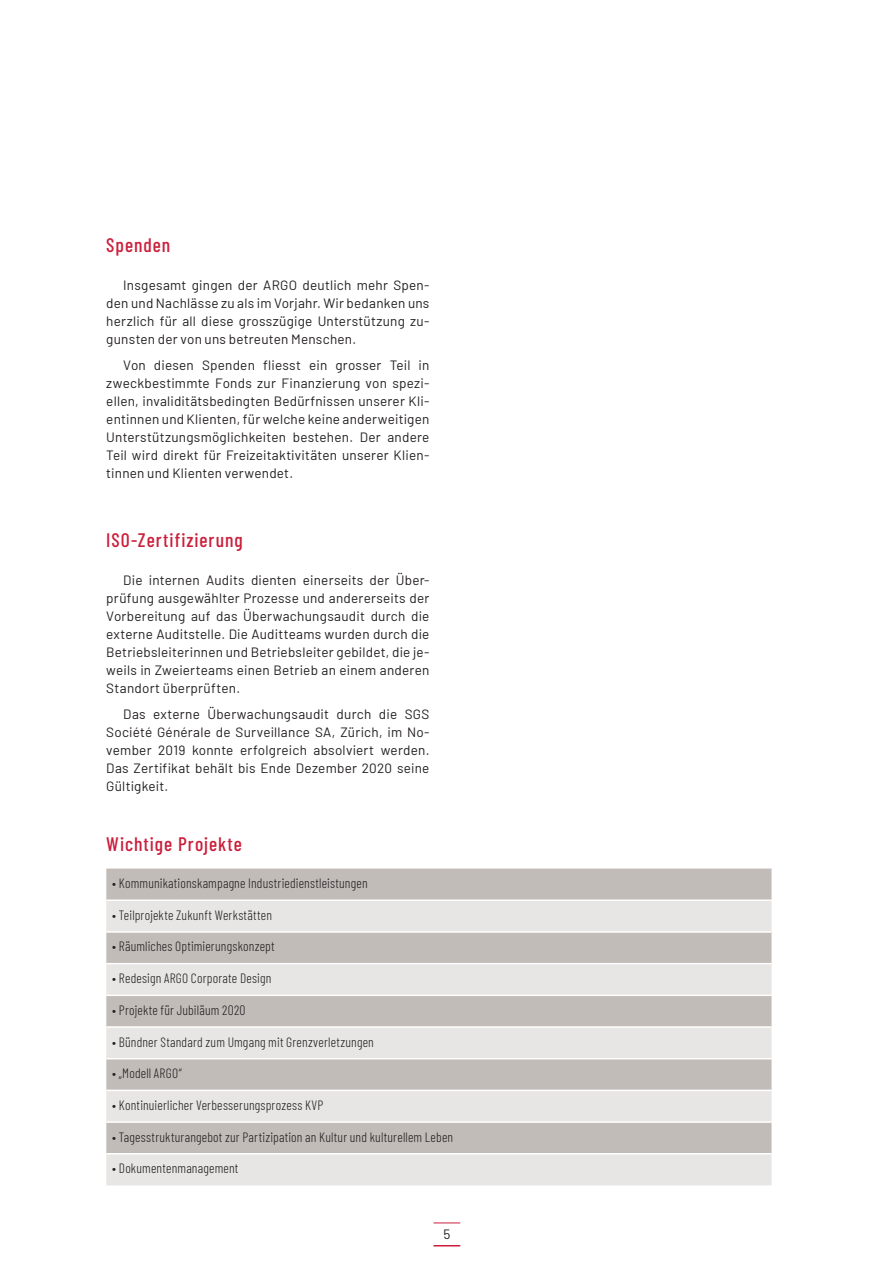
<style>
.page{position:relative;width:893px;height:1263px;background:#fff}
.page>*{position:absolute;margin:0;border:0;box-sizing:border-box;transform-origin:0 0}
.Titel{font:500 19.5px "Barlow Condensed";letter-spacing:.05em;color:#cb1f3c}
.t1{font:13.5px/18px "Barlow";letter-spacing:.015em;color:#231f20;text-align:justify}
.t2{font:300 13.5px "Barlow Condensed";letter-spacing:.015em;color:#231f20}
</style>
<div class="page">
<svg style="left:433px;top:1223px;width:27px;height:1px"></svg>
<svg style="left:433px;top:1245px;width:27px;height:1px"></svg>
<div style="left:106px;top:868px;width:666px;height:31px;background:#c2bcb9"></div>
<svg style="left:106px;top:901px;width:666px;height:284px;background:#d7d3d1"></svg>
<hr style="left:106px;top:931px;width:666px;height:2px;background:#fff">
<hr style="left:106px;top:963px;width:666px;height:1px;background:#fff">
<hr style="left:106px;top:994px;width:666px;height:2px;background:#fff">
<hr style="left:106px;top:1026px;width:666px;height:2px;background:#fff">
<hr style="left:106px;top:1058px;width:666px;height:1px;background:#fff">
<hr style="left:106px;top:1090px;width:666px;height:1px;background:#fff">
<hr style="left:106px;top:1121px;width:666px;height:2px;background:#fff">
<hr style="left:106px;top:1153px;width:666px;height:1px;background:#fff">
<p class="Titel" style="left:106px;top:231px;width:66px">Spenden</p>
<p class="t1" style="left:106px;top:275px;width:325px;text-indent:17px">Insgesamt gingen der ARGO deutlich mehr Spen&shy;den und Nachlässe zu als im Vorjahr. Wir bedanken uns herzlich für all diese grosszügige Unterstützung zu&shy;gunsten der von uns betreuten Menschen.</p>
<p class="t1" style="left:106px;top:355px;width:325px;text-indent:17px">Von diesen Spenden fliesst ein grosser Teil in zweckbestimmte Fonds zur Finanzierung von spezi&shy;ellen, invaliditätsbedingten Bedürfnissen unserer Kli&shy;entinnen und Klienten, für welche keine anderweitigen Unterstützungsmöglichkeiten bestehen. Der andere Teil wird direkt für Freizeitaktivitäten unserer Klien&shy;tinnen und Klienten verwendet.</p>
<p class="Titel" style="left:106px;top:526px;width:138px">ISO-Zertifizierung</p>
<p class="t1" style="left:106px;top:570px;width:325px;text-indent:17px">Die internen Audits dienten einerseits der Über&shy;prüfung ausgewählter Prozesse und andererseits der Vorbereitung auf das Überwachungsaudit durch die externe Auditstelle. Die Auditteams wurden durch die Betriebsleiterinnen und Betriebsleiter gebildet, die je&shy;weils in Zweierteams einen Betrieb an einem anderen Standort überprüften.</p>
<p class="t1" style="left:106px;top:704px;width:325px;text-indent:17px">Das externe Überwachungsaudit durch die SGS Société Générale de Surveillance SA, Zürich, im No&shy;vember 2019 konnte erfolgreich absolviert werden.<br>Das Zertifikat behält bis Ende Dezember 2020 seine Gültigkeit.</p>
<p class="Titel" style="left:106px;top:830px;width:137px">Wichtige Projekte</p>
<p class="t2" style="left:112px;top:873px;width:257px">• Kommunikationskampagne Industriedienstleistungen</p>
<p class="t2" style="left:112px;top:905px;width:161px">• Teilprojekte Zukunft Werkstätten</p>
<p class="t2" style="left:112px;top:937px;width:164px">• Räumliches Optimierungskonzept</p>
<p class="t2" style="left:112px;top:969px;width:161px">• Redesign ARGO Corporate Design</p>
<p class="t2" style="left:112px;top:1000px;width:135px">• Projekte für Jubiläum 2020</p>
<p class="t2" style="left:112px;top:1032px;width:263px">• Bündner Standard zum Umgang mit Grenzverletzungen</p>
<p class="t2" style="left:112px;top:1064px;width:71px">• „Modell ARGO“</p>
<p class="t2" style="left:112px;top:1095px;width:213px">• Kontinuierlicher Verbesserungsprozess KVP</p>
<p class="t2" style="left:112px;top:1127px;width:342px">• Tagesstrukturangebot zur Partizipation an Kultur und kulturellem Leben</p>
<p class="t2" style="left:112px;top:1159px;width:128px">• Dokumentenmanagement</p>
<p class="t1" style="left:443px;top:1224px;width:8px">5</p>
</div>
